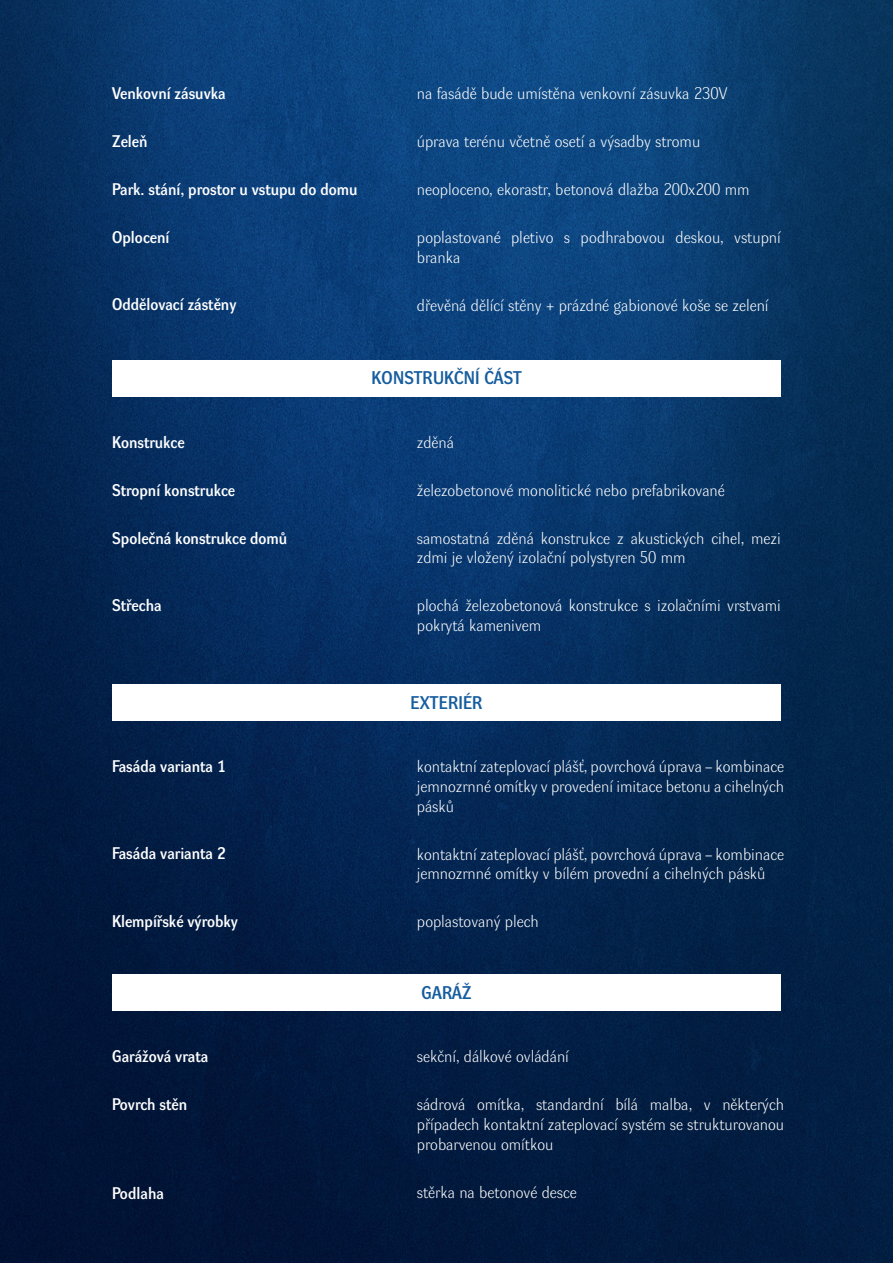
<style>
.page{position:relative;width:893px;height:1263px;background:#fff}
.page>*{position:absolute;margin:0;border:0;box-sizing:border-box;transform-origin:0 0}
.t1{font:700 18px "Dyna Grotesk L";letter-spacing:.015em;color:#165d9e}
.t2{font:16.5px/19.8px "Dyna Grotesk L";color:#fff}
.t3{font:700 16.5px "Dyna Grotesk L";color:#fff}
</style>
<div class="page">
<img style="left:0;top:0;width:893px;height:1263px">
<div style="left:112px;top:360px;width:669px;height:36px;background:#fff"></div>
<div style="left:112px;top:684px;width:669px;height:37px;background:#fff"></div>
<div style="left:112px;top:974px;width:669px;height:37px;background:#fff"></div>
<p class="t3" style="left:112px;top:83px;width:115px">Venkovní zásuvka</p>
<p class="t3" style="left:112px;top:131px;width:37px">Zeleň</p>
<p class="t3" style="left:112px;top:179px;width:247px">Park. stání, prostor u vstupu do domu</p>
<p class="t3" style="left:112px;top:227px;width:59px">Oplocení</p>
<p class="t3" style="left:112px;top:295px;width:126px">Oddělovací zástěny</p>
<p class="t2" style="left:417px;top:84px;width:312px">na fasádě bude umístěna venkovní zásuvka 230V</p>
<p class="t2" style="left:417px;top:132px;width:285px">úprava terénu včetně osetí a výsadby stromu</p>
<p class="t2" style="left:417px;top:180px;width:334px">neoploceno, ekorastr, betonová dlažba 200x200 mm</p>
<p class="t2" style="left:417px;top:228px;width:365px">poplastované pletivo s podhrabovou deskou, vstupní branka</p>
<p class="t2" style="left:417px;top:295px;width:353px">dřevěná dělící stěny + prázdné gabionové koše se zelení</p>
<p class="t3" style="left:112px;top:432px;width:74px">Konstrukce</p>
<p class="t3" style="left:112px;top:480px;width:125px">Stropní konstrukce</p>
<p class="t3" style="left:112px;top:528px;width:177px">Společná konstrukce domů</p>
<p class="t3" style="left:112px;top:595px;width:51px">Střecha</p>
<p class="t1" style="left:372px;top:367px;width:152px">KONSTRUKČNÍ ČÁST</p>
<p class="t2" style="left:417px;top:432px;width:39px">zděná</p>
<p class="t2" style="left:417px;top:480px;width:310px">železobetonové monolitické nebo prefabrikované</p>
<p class="t2" style="left:417px;top:528px;width:365px">samostatná zděná konstrukce z akustických cihel, mezi zdmi je vložený izolační polystyren 50 mm</p>
<p class="t2" style="left:417px;top:596px;width:365px">plochá železobetonová konstrukce s izolačními vrstvami pokrytá kamenivem</p>
<p class="t3" style="left:112px;top:756px;width:115px">Fasáda varianta 1</p>
<p class="t3" style="left:112px;top:843px;width:115px">Fasáda varianta 2</p>
<p class="t3" style="left:112px;top:911px;width:127px">Klempířské výrobky</p>
<p class="t3" style="left:112px;top:1047px;width:98px">Garážová vrata</p>
<p class="t3" style="left:112px;top:1095px;width:77px">Povrch stěn</p>
<p class="t3" style="left:112px;top:1183px;width:53px">Podlaha</p>
<p class="t1" style="left:411px;top:692px;width:73px">EXTERIÉR</p>
<p class="t2" style="left:417px;top:757px;width:369px;text-align:justify">kontaktní zateplovací plášť, povrchová úprava – kombinace jemnozrnné omítky v provedení imitace betonu a cihelných pásků</p>
<p class="t2" style="left:417px;top:844px;width:369px">kontaktní zateplovací plášť, povrchová úprava – kombinace jemnozrnné omítky v bílém provední a cihelných pásků</p>
<p class="t2" style="left:417px;top:912px;width:123px">poplastovaný plech</p>
<p class="t1" style="left:422px;top:982px;width:51px">GARÁŽ</p>
<p class="t2" style="left:417px;top:1047px;width:154px">sekční, dálkové ovládání</p>
<p class="t2" style="left:417px;top:1095px;width:369px;text-align:justify">sádrová omítka, standardní bílá malba, v některých případech kontaktní zateplovací systém se strukturovanou probarvenou omítkou</p>
<p class="t2" style="left:417px;top:1183px;width:162px">stěrka na betonové desce</p>
</div>
